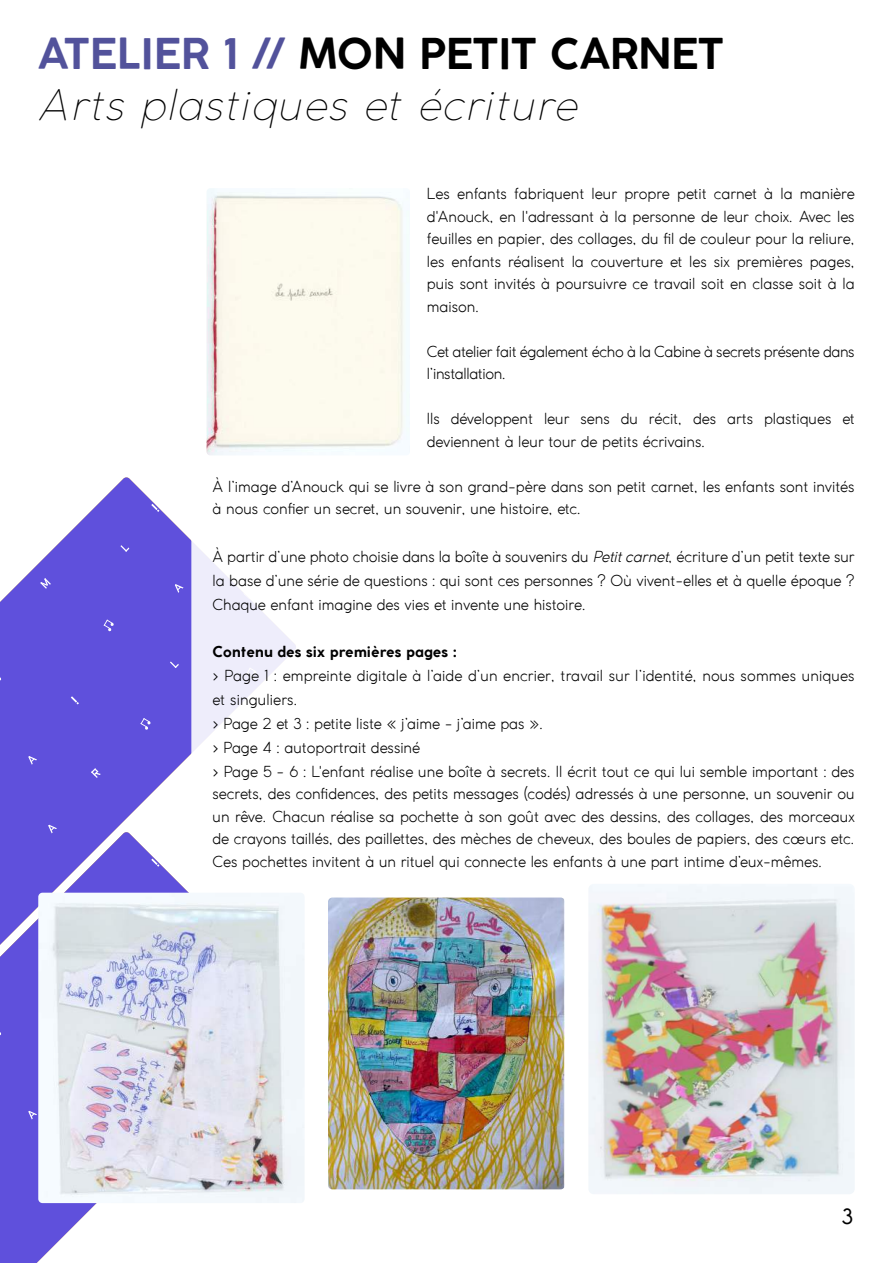
<style>
.page{position:relative;width:893px;height:1263px;background:#fff}
.page>*{position:absolute;margin:0;border:0;box-sizing:border-box;transform-origin:0 0}
.t1{font:italic 200 42px/50.4px "Coco Gothic";letter-spacing:.05em;color:#000}
.t2{font:21px "Coco Gothic";color:#000}
.t3{font:300 15px/22.5px "Coco Gothic";color:#000;text-align:justify}
.t4{font:300 15px/22.5px "Coco Gothic";letter-spacing:-.02em;color:#000}
.t5{font:700 15px "Coco Gothic";color:#000}
.s1{font-weight:700;font-style:normal;color:#52529b}
.s2{font-weight:700;font-style:normal}
.s3{font-style:italic}
</style>
<div class="page">
<svg style="left:0;top:477px;width:191px;height:355px;fill:#5f50dc"></svg>
<svg style="left:28px;top:756px;width:9px;height:9px"></svg>
<svg style="left:48px;top:825px;width:9px;height:7px"></svg>
<svg style="left:91px;top:768px;width:10px;height:10px"></svg>
<svg style="left:71px;top:696px;width:8px;height:8px"></svg>
<svg style="left:40px;top:578px;width:11px;height:11px"></svg>
<svg style="left:175px;top:584px;width:9px;height:9px"></svg>
<svg style="left:120px;top:545px;width:9px;height:7px"></svg>
<svg style="left:170px;top:661px;width:9px;height:7px"></svg>
<svg style="left:44px;top:505px;width:8px;height:8px"></svg>
<svg style="left:104px;top:620px;width:10px;height:11px"></svg>
<svg style="left:151px;top:504px;width:8px;height:8px"></svg>
<svg style="left:141px;top:718px;width:10px;height:12px"></svg>
<svg style="left:0;top:832px;width:189px;height:431px;fill:#5f50dc"></svg>
<svg style="left:28px;top:1111px;width:9px;height:8px"></svg>
<svg style="left:69px;top:1250px;width:10px;height:10px"></svg>
<svg style="left:44px;top:860px;width:8px;height:8px"></svg>
<svg style="left:151px;top:858px;width:8px;height:9px"></svg>
<img style="left:588px;top:884px;width:267px;height:310px">
<img style="left:38px;top:893px;width:266px;height:310px">
<img style="left:207px;top:188px;width:203px;height:267px">
<img style="left:328px;top:897px;width:237px;height:292px">
<h1 class="t1" style="left:38px;top:33px;width:687px"><span class="s1">ATELIER 1 //</span> <span class="s2">MON PETIT CARNET<br></span>Arts plastiques et écriture</h1>
<p class="t3" style="left:427px;top:183px;width:429px">Les enfants fabriquent leur propre petit carnet à la manière d'Anouck, en l'adressant à la personne de leur choix. Avec les feuilles en papier, des collages, du 昀椀l de couleur pour la reliure, les enfants réalisent la couverture et les six premières pages, puis sont invités à poursuivre ce travail soit en classe soit à la maison.</p>
<p class="t4" style="left:427px;top:341px;width:429px">Cet atelier fait également écho à la Cabine à secrets présente dans l’installation.</p>
<p class="t3" style="left:427px;top:408px;width:429px">Ils développent leur sens du récit, des arts plastiques et deviennent à leur tour de petits écrivains.</p>
<p class="t3" style="left:213px;top:476px;width:643px">À l’image d’Anouck qui se livre à son grand-père dans son petit carnet, les enfants sont invités à nous con昀椀er un secret, un souvenir, une histoire, etc.</p>
<p class="t3" style="left:213px;top:546px;width:644px;line-height:24px">À partir d’une photo choisie dans la boîte à souvenirs du <span class="s3">Petit carnet</span>, écriture d’un petit texte sur la base d’une série de questions : qui sont ces personnes ? Où vivent-elles et à quelle époque ?<br>Chaque enfant imagine des vies et invente une histoire.</p>
<p class="t5" style="left:213px;top:645px;width:245px">Contenu des six premières pages :</p>
<p class="t3" style="left:213px;top:664px;width:643px;line-height:24px;text-align:left">&gt; Page 1 : empreinte digitale à l’aide d’un encrier, travail sur l’identité, nous sommes uniques et singuliers.<br>&gt; Page 2 et 3 : petite liste « j’aime - j’aime pas ».<br>&gt; Page 4 : autoportrait dessiné<br>&gt; Page 5 - 6 : L'enfant réalise une boîte à secrets. Il écrit tout ce qui lui semble important : des</p>
<p class="t3" style="left:213px;top:782px;width:644px">secrets, des con昀椀dences, des petits messages (codés) adressés à une personne, un souvenir ou un rêve. Chacun réalise sa pochette à son goût avec des dessins, des collages, des morceaux de crayons taillés, des paillettes, des mèches de cheveux, des boules de papiers, des cœurs etc.<br>Ces pochettes invitent à un rituel qui connecte les enfants à une part intime d’eux-mêmes.</p>
<h2 class="t2" style="left:842px;top:1208px;width:13px">3</h2>
</div>
